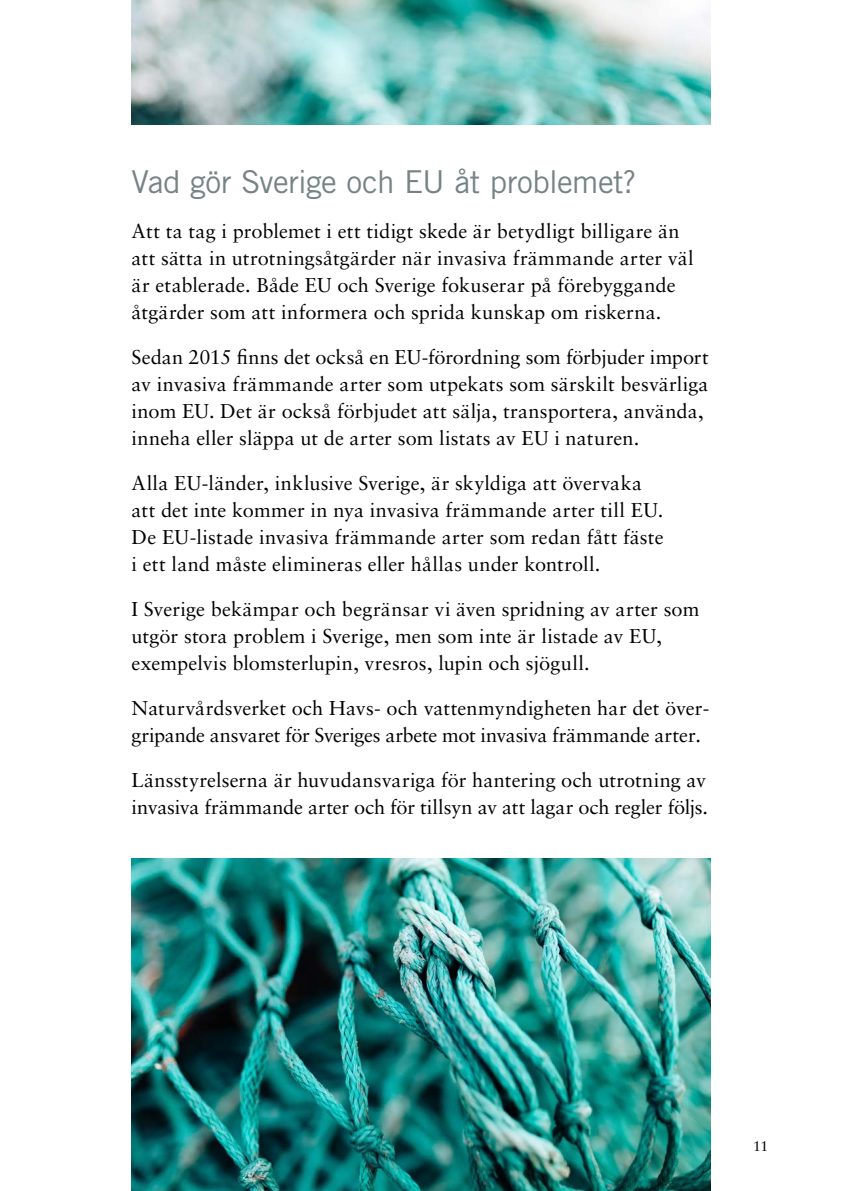
<style>
.page{position:relative;width:842px;height:1191px;background:#fff}
.page>*{position:absolute;margin:0;border:0;box-sizing:border-box;transform-origin:0 0}
.t1{font:31.6px "Trade Gothic LT Std";letter-spacing:-.015em;color:#768384}
.t2{font:20px/27px "Sabon LT Std";letter-spacing:.005em;color:#010202}
.t3{font:14px "Sabon LT Std";color:#010202}
</style>
<div class="page">
<img style="left:132px;top:0;width:578px;height:125px">
<img style="left:132px;top:858px;width:578px;height:333px">
<h1 class="t1" style="left:132px;top:162px;width:506px">Vad gör Sverige och EU åt problemet?</h1>
<p class="t2" style="left:132px;top:217px;width:564px">Att ta tag i problemet i ett tidigt skede är betydligt billigare än att sätta in utrotningsåtgärder när invasiva främmande arter väl är etablerade. Både EU och Sverige fokuserar på förebyggande åtgärder som att informera och sprida kunskap om riskerna.</p>
<p class="t2" style="left:132px;top:343px;width:579px">Sedan 2015 finns det också en EU-förordning som förbjuder import av invasiva främmande arter som utpekats som särskilt besvärliga inom EU. Det är också förbjudet att sälja, transportera, använda, inneha eller släppa ut de arter som listats av EU i naturen.</p>
<p class="t2" style="left:132px;top:469px;width:534px">Alla EU-länder, inklusive Sverige, är skyldiga att övervaka att det inte kommer in nya invasiva främmande arter till EU.<br>De EU-listade invasiva främmande arter som redan fått fäste i ett land måste elimineras eller hållas under kontroll.</p>
<p class="t2" style="left:132px;top:595px;width:569px">I Sverige bekämpar och begränsar vi även spridning av arter som utgör stora problem i Sverige, men som inte är listade av EU, exempelvis blomsterlupin, vresros, lupin och sjögull.</p>
<p class="t2" style="left:132px;top:694px;width:580px">Naturvårdsverket och Havs- och vattenmyndigheten har det över&shy;gripande ansvaret för Sveriges arbete mot invasiva främmande arter.</p>
<p class="t2" style="left:132px;top:766px;width:578px">Länsstyrelserna är huvudansvariga för hantering och utrotning av invasiva främmande arter och för tillsyn av att lagar och regler följs.</p>
<p class="t3" style="left:753px;top:1137px;width:17px">11</p>
</div>
